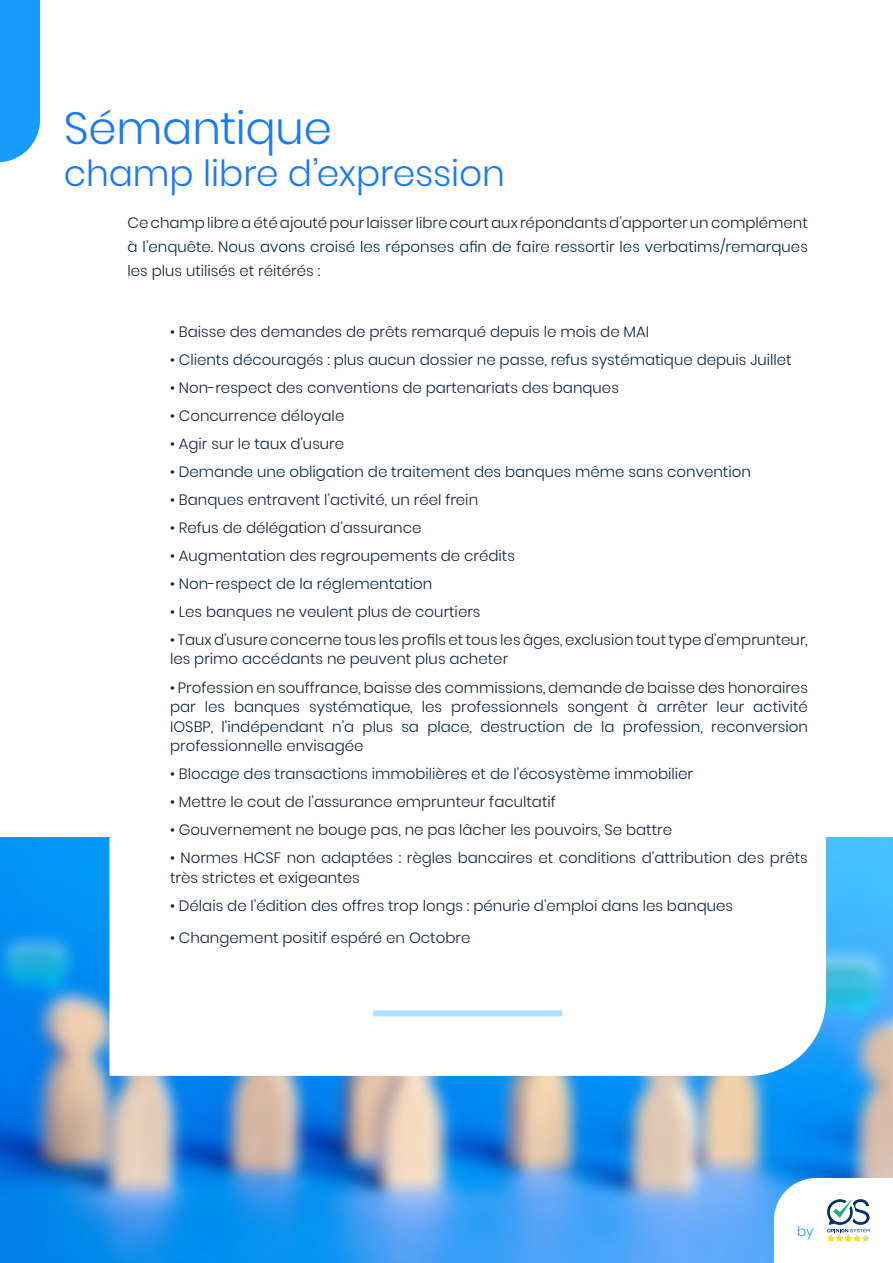
<style>
.page{position:relative;width:893px;height:1263px;background:#fff}
.page>*{position:absolute;margin:0;border:0;box-sizing:border-box;transform-origin:0 0}
.t1{font:300 45px "Poppins";letter-spacing:-.005em;color:#187afa}
.t2{font:300 36px "Poppins";letter-spacing:-.005em;color:#187afa}
.t3{font:300 15px/19.5px "Poppins";color:#12253a;text-align:justify}
.t4{font:300 13.5px "Poppins";color:#189cfb}
</style>
<div class="page">
<img style="left:0;top:838px;width:893px;height:425px">
<svg style="left:109px;top:837px;width:717px;height:239px"></svg>
<div style="left:0;top:0;width:40px;height:162px;background:#189cfb"></div>
<svg style="left:676px;top:1178px;width:217px;height:85px"></svg>
<div style="left:373px;top:1010px;width:189px;height:6px;background:#aae3ff"></div>
<h1 class="t1" style="left:64px;top:99px;width:270px">Sémantique</h1>
<h2 class="t2" style="left:64px;top:150px;width:443px">champ libre d’expression</h2>
<p class="t3" style="left:128px;top:211px;width:682px;line-height:24px">Ce champ libre a été ajouté pour laisser libre court aux répondants d’apporter un complément à l’enquête. Nous avons croisé les réponses afin de faire ressortir les verbatims/remarques les plus utilisés et réitérés :</p>
<p class="t3" style="left:170px;top:322px;width:481px">• Baisse des demandes de prêts remarqué depuis le mois de MAI</p>
<p class="t3" style="left:170px;top:350px;width:623px">• Clients découragés : plus aucun dossier ne passe, refus systématique depuis Juillet</p>
<p class="t3" style="left:170px;top:378px;width:450px">• Non-respect des conventions de partenariats des banques</p>
<p class="t3" style="left:170px;top:406px;width:176px">• Concurrence déloyale</p>
<p class="t3" style="left:170px;top:434px;width:176px">• Agir sur le taux d’usure</p>
<p class="t3" style="left:170px;top:462px;width:582px">• Demande une obligation de traitement des banques même sans convention</p>
<p class="t3" style="left:170px;top:490px;width:310px">• Banques entravent l’activité, un réel frein</p>
<p class="t3" style="left:170px;top:518px;width:253px">• Refus de délégation d’assurance</p>
<p class="t3" style="left:170px;top:546px;width:346px">• Augmentation des regroupements de crédits</p>
<p class="t3" style="left:170px;top:574px;width:264px">• Non-respect de la réglementation</p>
<p class="t3" style="left:170px;top:602px;width:312px">• Les banques ne veulent plus de courtiers</p>
<p class="t3" style="left:170px;top:630px;width:639px">• Taux d’usure concerne tous les profils et tous les âges, exclusion tout type d’emprunteur, les primo accédants ne peuvent plus acheter</p>
<p class="t3" style="left:170px;top:677px;width:639px">• Profession en souffrance, baisse des commissions, demande de baisse des honoraires par les banques systématique, les professionnels songent à arrêter leur activité IOSBP, l’indépendant n’a plus sa place, destruction de la profession, reconversion professionnelle envisagée</p>
<p class="t3" style="left:170px;top:764px;width:524px">• Blocage des transactions immobilières et de l’écosystème immobilier</p>
<p class="t3" style="left:170px;top:792px;width:387px">• Mettre le cout de l’assurance emprunteur facultatif</p>
<p class="t3" style="left:170px;top:820px;width:503px">• Gouvernement ne bouge pas, ne pas lâcher les pouvoirs, Se battre</p>
<p class="t3" style="left:170px;top:848px;width:639px">• Normes HCSF non adaptées : règles bancaires et conditions d’attribution des prêts très strictes et exigeantes</p>
<p class="t3" style="left:170px;top:895px;width:564px">• Délais de l’édition des offres trop longs : pénurie d’emploi dans les banques</p>
<p class="t3" style="left:170px;top:928px;width:302px">• Changement positif espéré en Octobre</p>
<p class="t4" style="left:797px;top:1222px;width:18px">by</p>
</div>
